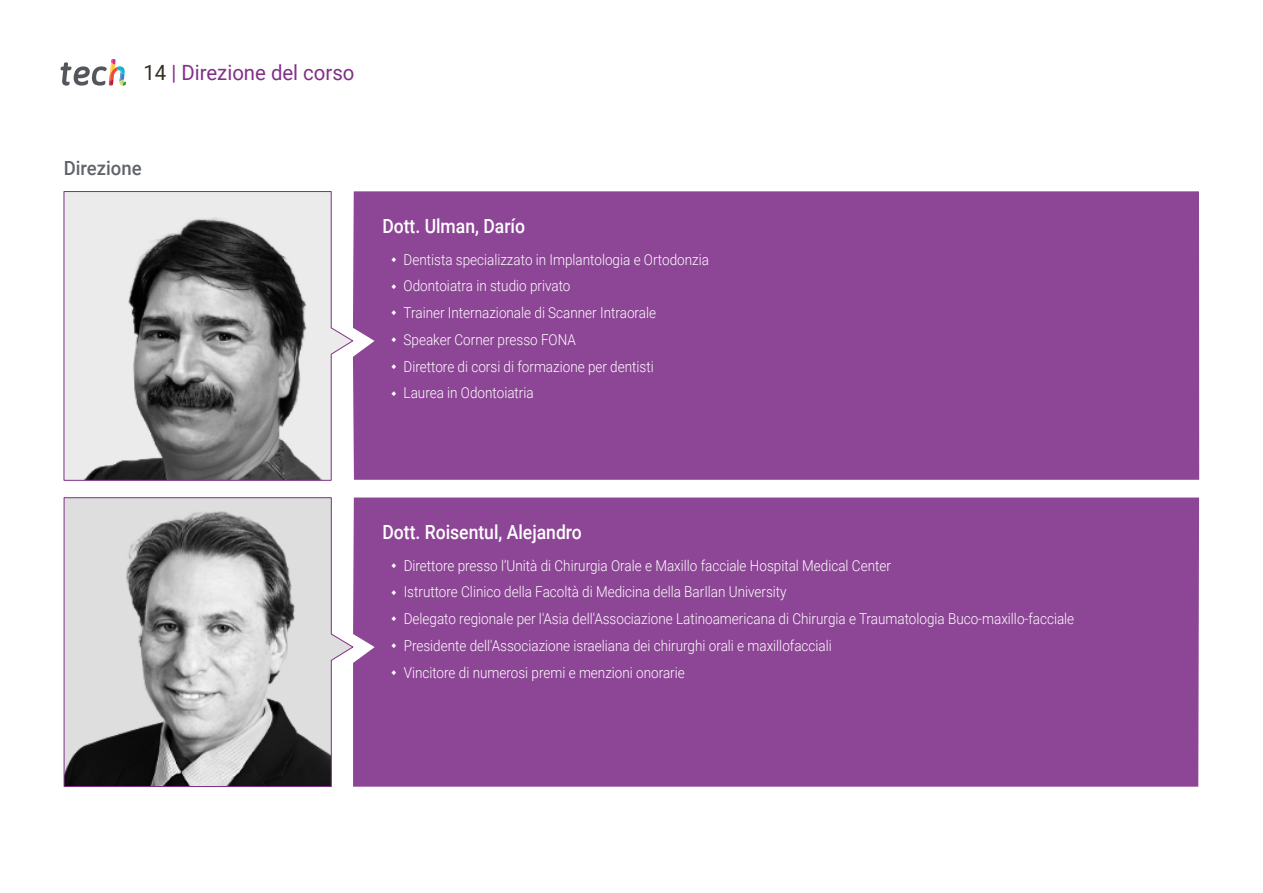
<style>
.page{position:relative;width:1263px;height:893px;background:#fff}
.page>*{position:absolute;margin:0;border:0;box-sizing:border-box;transform-origin:0 0}
.t1{font:21px "Roboto";color:#813089}
.t2{font:500 19.5px "Roboto";color:#fff;scale:.9 1}
.t3{font:500 19.5px "Roboto";color:#61646a;scale:.95 1}
.t4{font:300 15px/26.7px "Roboto";color:#fff;scale:.9 1}
.s1{color:#312e20}
</style>
<div class="page">
<svg style="left:61px;top:59px;width:65px;height:27px"></svg>
<div style="left:353px;top:191px;width:846px;height:289px;background:#8d4595"></div>
<div style="left:354px;top:497px;width:845px;height:290px;background:#8d4595"></div>
<svg style="left:64px;top:191px;width:289px;height:290px;background:#acabac"></svg>
<svg style="left:64px;top:497px;width:290px;height:290px;background:#afaeb0"></svg>
<svg style="left:392px;top:257px;width:4px;height:5px"></svg>
<svg style="left:392px;top:284px;width:4px;height:5px"></svg>
<svg style="left:392px;top:310px;width:4px;height:5px"></svg>
<svg style="left:392px;top:337px;width:4px;height:5px"></svg>
<svg style="left:392px;top:364px;width:4px;height:5px"></svg>
<svg style="left:392px;top:391px;width:4px;height:5px"></svg>
<svg style="left:392px;top:563px;width:4px;height:5px"></svg>
<svg style="left:392px;top:590px;width:4px;height:5px"></svg>
<svg style="left:392px;top:616px;width:4px;height:5px"></svg>
<svg style="left:392px;top:643px;width:4px;height:5px"></svg>
<svg style="left:392px;top:670px;width:4px;height:5px"></svg>
<h1 class="t1" style="left:144px;top:57px;width:213px"><span class="s1">14</span> | Direzione del corso</h1>
<h2 class="t3" style="left:64px;top:155px;width:84px">Direzione</h2>
<h2 class="t2" style="left:382px;top:212px;width:160px">Dott. Ulman, Darío</h2>
<p class="t4" style="left:404px;top:245px;width:341px">Dentista specializzato in Implantologia e Ortodonzia Odontoiatra in studio privato<br>Trainer Internazionale di Scanner Intraorale<br>Speaker Corner presso FONA<br>Direttore di corsi di formazione per dentisti<br>Laurea in Odontoiatria</p>
<h2 class="t2" style="left:382px;top:518px;width:223px">Dott. Roisentul, Alejandro</h2>
<p class="t4" style="left:404px;top:551px;width:747px">Direttore presso l’Unità di Chirurgia Orale e Maxillo facciale Hospital Medical Center<br>Istruttore Clinico della Facoltà di Medicina della BarIlan University<br>Delegato regionale per l'Asia dell'Associazione Latinoamericana di Chirurgia e Traumatologia Buco-maxillo-facciale Presidente dell'Associazione israeliana dei chirurghi orali e maxillofacciali<br>Vincitore di numerosi premi e menzioni onorarie</p>
</div>
